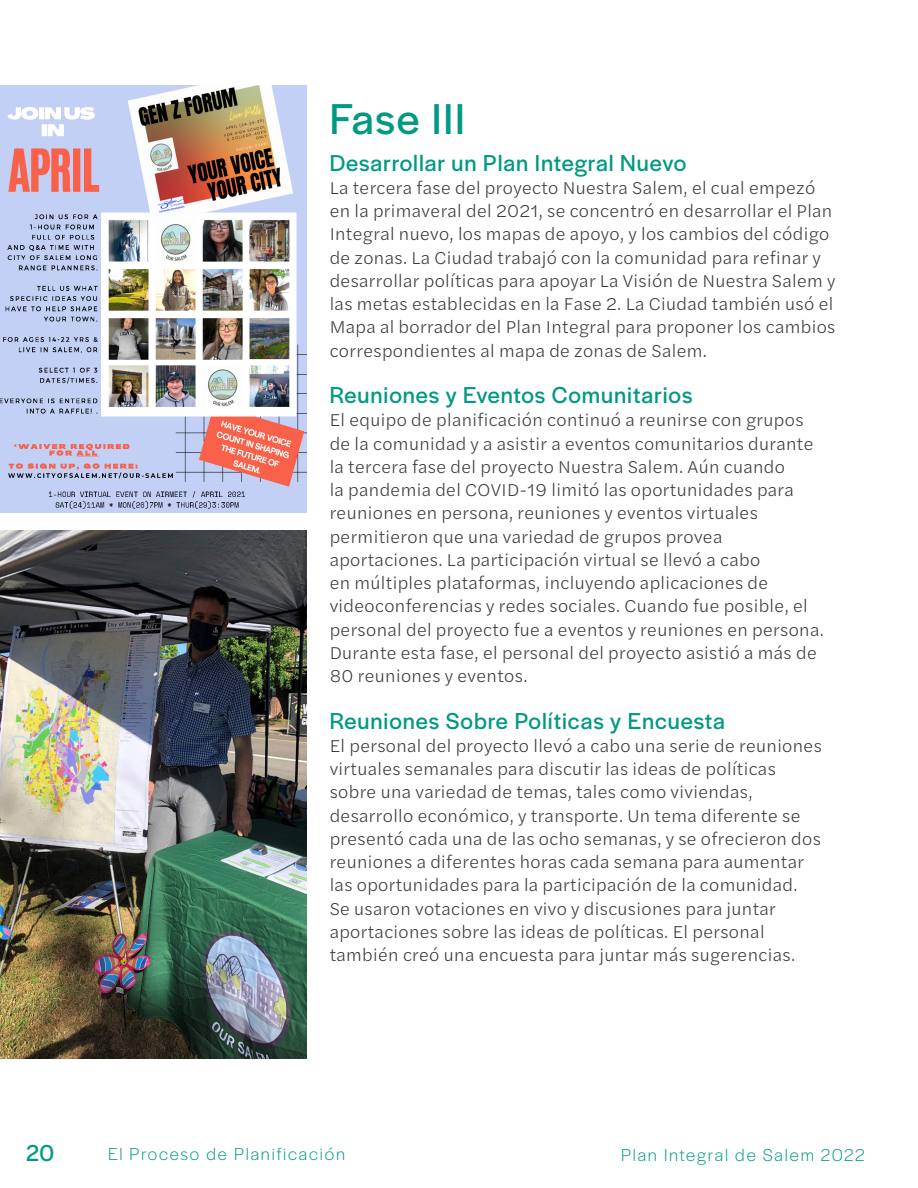
<style>
.page{position:relative;width:918px;height:1188px;background:#fff}
.page>*{position:absolute;margin:0;border:0;box-sizing:border-box;transform-origin:0 0}
.Header2{font:45px "Halyard Display";letter-spacing:.04em;color:#009982}
.Header2-2{font:24px "Halyard Display";letter-spacing:.04em;color:#009982}
.Body{font:300 18px/23.2px "Halyard Text";letter-spacing:.02em;color:#393a3a}
.t1{font:300 18px "Halyard Display";letter-spacing:.1em;color:#009982}
</style>
<div class="page">
<img style="left:0;top:530px;width:307px;height:528px">
<img style="left:0;top:85px;width:306px;height:428px">
<p class="Header2" style="left:330px;top:87px;width:137px">Fase III</p>
<p class="Header2-2" style="left:330px;top:146px;width:358px">Desarrollar un Plan Integral Nuevo</p>
<p class="Body" style="left:330px;top:175px;width:507px">La tercera fase del proyecto Nuestra Salem, el cual empezó en la primaveral del 2021, se concentró en desarrollar el Plan Integral nuevo, los mapas de apoyo, y los cambios del código de zonas. La Ciudad trabajó con la comunidad para refinar y desarrollar políticas para apoyar La Visión de Nuestra Salem y las metas establecidas en la Fase 2. La Ciudad también usó el Mapa al borrador del Plan Integral para proponer los cambios correspondientes al mapa de zonas de Salem.</p>
<p class="Header2-2" style="left:330px;top:378px;width:364px">Reuniones y Eventos Comunitarios</p>
<p class="Body" style="left:330px;top:408px;width:496px">El equipo de planificación continuó a reunirse con grupos de la comunidad y a asistir a eventos comunitarios durante la tercera fase del proyecto Nuestra Salem. Aún cuando<br>la pandemia del COVID-19 limitó las oportunidades para reuniones en persona, reuniones y eventos virtuales permitieron que una variedad de grupos provea aportaciones. La participación virtual se llevó a cabo<br>en múltiples plataformas, incluyendo aplicaciones de videoconferencias y redes sociales. Cuando fue posible, el personal del proyecto fue a eventos y reuniones en persona.<br>Durante esta fase, el personal del proyecto asistió a más de 80 reuniones y eventos.</p>
<p class="Header2-2" style="left:330px;top:704px;width:397px">Reuniones Sobre Políticas y Encuesta</p>
<p class="Body" style="left:330px;top:733px;width:494px">El personal del proyecto llevó a cabo una serie de reuniones virtuales semanales para discutir las ideas de políticas sobre una variedad de temas, tales como viviendas, desarrollo económico, y transporte. Un tema diferente se presentó cada una de las ocho semanas, y se ofrecieron dos reuniones a diferentes horas cada semana para aumentar las oportunidades para la participación de la comunidad.<br>Se usaron votaciones en vivo y discusiones para juntar aportaciones sobre las ideas de políticas. El personal también creó una encuesta para juntar más sugerencias.</p>
<h2 class="Header2-2" style="left:26px;top:1136px;width:30px">20</h2>
<p class="t1" style="left:108px;top:1141px;width:239px">El Proceso de Planificación</p>
<p class="t1" style="left:621px;top:1142px;width:245px">Plan Integral de Salem 2022</p>
</div>
